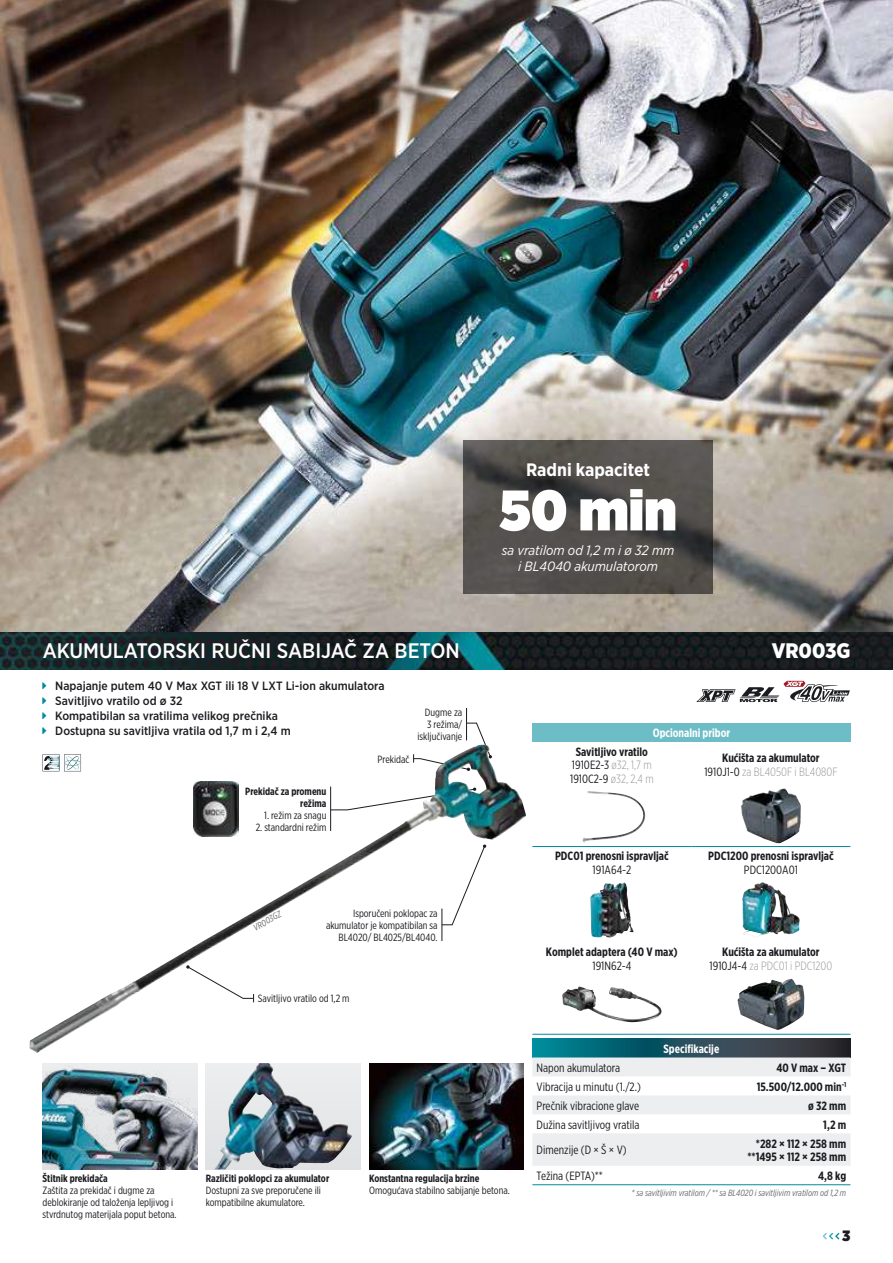
<style>
.page{position:relative;width:893px;height:1263px;background:#fff}
.page>*{position:absolute;margin:0;border:0;box-sizing:border-box;transform-origin:0 0}
.t1{font:900 57px "Gotham Narrow";color:#fff}
.t2{font:500 21px "Gotham Narrow";color:#fff}
.t3{font:900 21px "Gotham Narrow";color:#fff}
.t4{font:700 18px "Gotham Narrow";color:#fff}
.t5{font:900 15px "Gotham Narrow";color:#1b1c20}
.t6{font:italic 13.5px/16.2px "Gotham Narrow";color:#fff;text-align:center}
.t7{font:700 12px/13.5px "Gotham X Narrow";color:#1b1c20;text-align:center}
.t8{font:500 12px/15px "Gotham Narrow";color:#1b1c20}
.t9{font:12px "Gotham X Narrow";color:#1b1c20}
.t10{font:700 12px "Gotham X Narrow";color:#fff}
.t11{font:10.5px/12px "Gotham X Narrow";color:#1b1c20}
.t12{font:700 10.5px/12px "Gotham X Narrow";color:#1b1c20;text-align:right}
.t13{font:italic 9px "Gotham X Narrow";color:#68676c}
.s1{font-weight:400}
.s2{font-weight:300;color:#98989c}
</style>
<div class="page">
<img style="left:0;top:631px;width:893px;height:39px">
<img style="left:29px;top:754px;width:497px;height:299px">
<img style="left:0;top:0;width:893px;height:631px">
<div style="left:206px;top:1063px;width:155px;height:106px;background:#e6e8e9"></div>
<img style="left:214px;top:1063px;width:138px;height:106px">
<img style="left:369px;top:1063px;width:155px;height:106px">
<img style="left:43px;top:1063px;width:154px;height:106px">
<img style="left:194px;top:781px;width:45px;height:55px">
<svg style="left:463px;top:440px;width:250px;height:153px;background:#4f4c49"></svg>
<div style="left:185px;top:964px;width:69px;height:35px;background:#fff"></div>
<svg style="left:186px;top:965px;width:68px;height:37px"></svg>
<div style="left:441px;top:844px;width:46px;height:82px;background:#fff"></div>
<svg style="left:441px;top:844px;width:45px;height:81px"></svg>
<hr style="left:442px;top:908px;width:1px;height:33px;background:#1b1c20">
<svg style="left:413px;top:723px;width:79px;height:48px"></svg>
<hr style="left:330px;top:786px;width:1px;height:45px;background:#1b1c20">
<hr style="left:466px;top:708px;width:1px;height:32px;background:#1b1c20">
<svg style="left:43px;top:754px;width:38px;height:17px"></svg>
<div style="left:532px;top:723px;width:318px;height:19px;background:#6dbdc7"></div>
<hr style="left:532px;top:1034px;width:159px;height:1px;background:#008ba0">
<hr style="left:691px;top:1034px;width:159px;height:1px;background:#008ba0">
<hr style="left:532px;top:846px;width:159px;height:1px;background:#008ba0">
<hr style="left:691px;top:846px;width:159px;height:1px;background:#008ba0">
<img style="left:582px;top:792px;width:63px;height:51px">
<img style="left:741px;top:788px;width:60px;height:55px">
<img style="left:600px;top:882px;width:24px;height:10px">
<img style="left:742px;top:882px;width:42px;height:55px">
<img style="left:562px;top:986px;width:100px;height:36px">
<img style="left:738px;top:979px;width:66px;height:51px">
<svg style="left:532px;top:1038px;width:318px;height:19px;background:#1e5360"></svg>
<svg style="left:532px;top:1057px;width:318px;height:109px"></svg>
<hr style="left:532px;top:1184px;width:159px;height:1px;background:#008ba0">
<hr style="left:691px;top:1184px;width:159px;height:1px;background:#008ba0">
<svg style="left:696px;top:681px;width:154px;height:21px"></svg>
<svg style="left:823px;top:1233px;width:16px;height:6px"></svg>
<h3 class="t4" style="left:526px;top:458px;width:126px">Radni kapacitet</h3>
<h1 class="t1" style="left:499px;top:472px;width:179px">50 min</h1>
<p class="t6" style="left:502px;top:542px;width:174px">sa vratilom od 1,2 m i ø 32 mm i BL4040 akumulatorom</p>
<h2 class="t2" style="left:43px;top:637px;width:419px">AKUMULATORSKI RUČNI SABIJAČ ZA BETON</h2>
<h2 class="t3" style="left:772px;top:637px;width:80px">VR003G</h2>
<p class="t8" style="left:55px;top:678px;width:331px">Napajanje putem 40 V Max XGT ili 18 V LXT Li-ion akumulatora Savitljivo vratilo od ø 32<br>Kompatibilan sa vratilima velikog prečnika<br>Dostupna su savitljiva vratila od 1,7 m i 2,4 m</p>
<p class="t11" style="left:378px;top:753px;width:33px">Prekidač</p>
<p class="t11" style="left:418px;top:706px;width:46px;text-align:right">Dugme za<br>3 režima/ isključivanje</p>
<p class="t12" style="left:245px;top:785px;width:83px">Prekidač za promenu režima</p>
<p class="t11" style="left:264px;top:809px;width:64px">1. režim za snagu</p>
<p class="t11" style="left:256px;top:821px;width:72px">2. standardni režim</p>
<p class="t13" style="left:251px;top:924px;width:32px;rotate:-30deg">VR003GZ</p>
<p class="t11" style="left:326px;top:907px;width:113px;text-align:right">Isporučeni poklopac za akumulator je kompatibilan sa<br>BL4020/ BL4025/BL4040.</p>
<p class="t11" style="left:258px;top:992px;width:93px">Savitljivo vratilo od 1,2 m</p>
<p class="t12" style="left:43px;top:1172px;width:67px">Štitnik prekidača</p>
<p class="t11" style="left:43px;top:1184px;width:136px">Zaštita za prekidač i dugme za deblokiranje od taloženja lepljivog i stvrdnutog materijala poput betona.</p>
<p class="t12" style="left:206px;top:1172px;width:125px">Različiti poklopci za akumulator</p>
<p class="t11" style="left:206px;top:1184px;width:117px">Dostupni za sve preporučene ili kompatibilne akumulatore.</p>
<p class="t12" style="left:369px;top:1172px;width:112px">Konstantna regulacija brzine</p>
<p class="t11" style="left:369px;top:1184px;width:142px">Omogućava stabilno sabijanje betona.</p>
<p class="t10" style="left:653px;top:726px;width:79px">Opcionalni pribor</p>
<p class="t7" style="left:570px;top:745px;width:85px">Savitljivo vratilo<br><span class="s1">1910E2-3</span> <span class="s2">ø32, 1,7 m<br></span><span class="s1">1910C2-9</span> <span class="s2">ø32, 2,4 m</span></p>
<p class="t7" style="left:704px;top:751px;width:135px">Kućišta za akumulator<br><span class="s1">1910J1-0</span> <span class="s2">za BL4050F i BL4080F</span></p>
<p class="t7" style="left:555px;top:849px;width:115px">PDC01 prenosni ispravljač</p>
<p class="t9" style="left:592px;top:862px;width:40px">191A64-2</p>
<p class="t7" style="left:546px;top:945px;width:133px">Komplet adaptera (40 V max)</p>
<p class="t9" style="left:592px;top:958px;width:40px">191N62-4</p>
<p class="t7" style="left:708px;top:849px;width:127px">PDC1200 prenosni ispravljač</p>
<p class="t9" style="left:744px;top:862px;width:55px">PDC1200A01</p>
<p class="t7" style="left:710px;top:945px;width:124px">Kućišta za akumulator<br><span class="s1">1910J4-4</span> <span class="s2">za PDC01 i PDC1200</span></p>
<p class="t10" style="left:663px;top:1041px;width:57px">Specifikacije</p>
<p class="t9" style="left:537px;top:1060px;width:85px">Napon akumulatora</p>
<p class="t7" style="left:776px;top:1061px;width:71px">40 V max – XGT</p>
<p class="t9" style="left:537px;top:1079px;width:106px">Vibracija u minutu (1./2.)</p>
<p class="t7" style="left:757px;top:1080px;width:91px">15.500/12.000 min<sup>-1</sup></p>
<p class="t9" style="left:537px;top:1098px;width:104px">Prečnik vibracione glave</p>
<p class="t7" style="left:808px;top:1099px;width:39px">ø 32 mm</p>
<p class="t9" style="left:537px;top:1117px;width:104px">Dužina savitljivog vratila</p>
<p class="t7" style="left:823px;top:1117px;width:25px">1,2 m</p>
<p class="t9" style="left:537px;top:1143px;width:92px">Dimenzije (D × Š × V)</p>
<p class="t7" style="left:747px;top:1136px;width:100px;text-align:right">*282 × 112 × 258 mm **1495 × 112 × 258 mm</p>
<p class="t9" style="left:537px;top:1169px;width:68px">Težina (EPTA)**</p>
<p class="t7" style="left:818px;top:1169px;width:30px">4,8 kg</p>
<p class="t13" style="left:632px;top:1188px;width:216px">* sa savitljivim vratilom / ** sa BL4020 i savitljivim vratilom od 1,2 m</p>
<h3 class="t5" style="left:842px;top:1225px;width:10px">3</h3>
</div>
